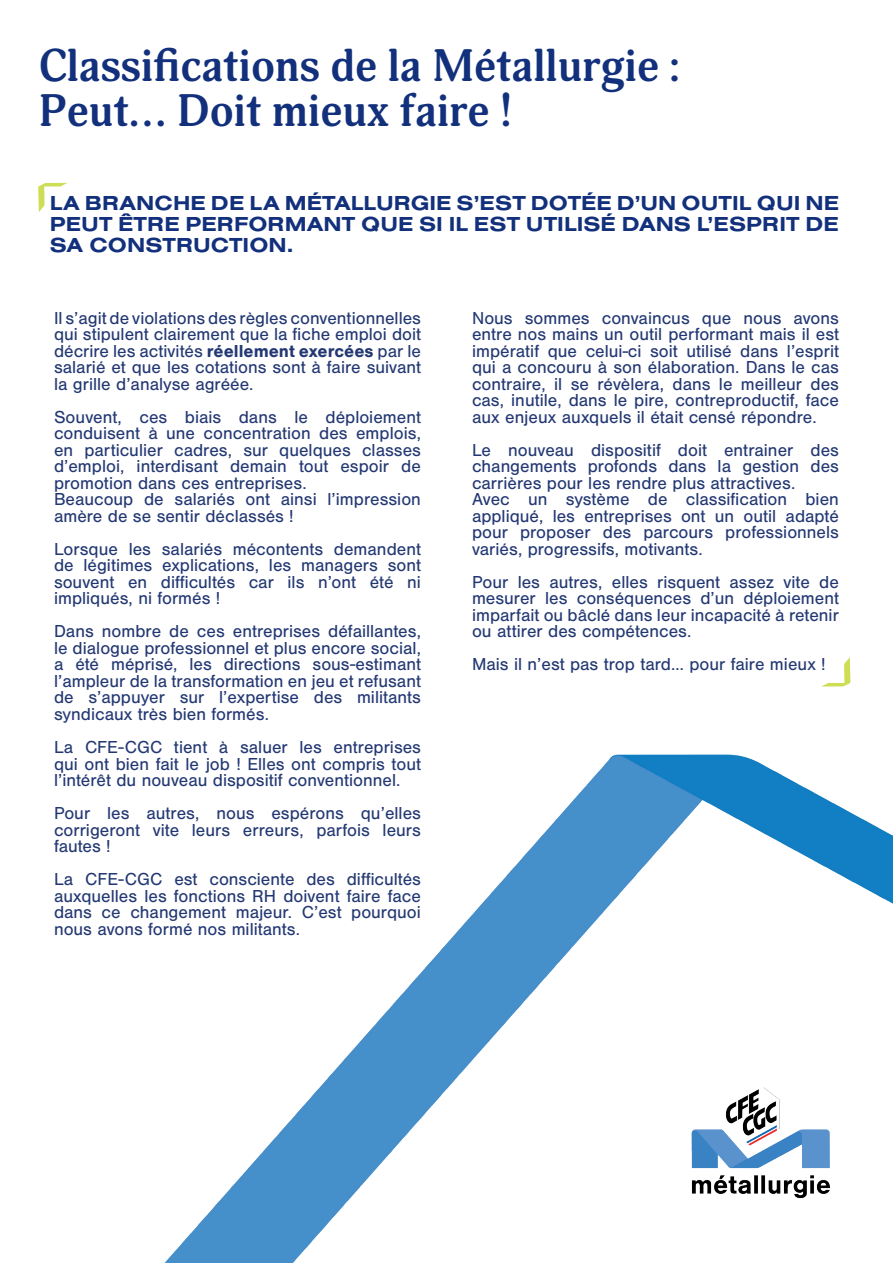
<style>
.page{position:relative;width:893px;height:1263px;background:#fff}
.page>*{position:absolute;margin:0;border:0;box-sizing:border-box;transform-origin:0 0}
.t1{font:700 45px/45px "Adonis";color:#12307b}
.t2{font:700 21px/21px "Nimbus San Ext";color:#12307b;text-align:justify}
.t3{font:18px/16.5px "Nimbus San";color:#233873;text-align:justify}
.s1{font-weight:700}
</style>
<div class="page">
<img style="left:164px;top:667px;width:729px;height:596px">
<div style="left:54px;top:312px;width:367px;height:634px;background:#fff"></div>
<div style="left:472px;top:312px;width:367px;height:397px;background:#fff"></div>
<img style="left:684px;top:1081px;width:155px;height:128px">
<svg style="left:822px;top:657px;width:28px;height:29px"></svg>
<svg style="left:38px;top:183px;width:29px;height:29px"></svg>
<h1 class="t1" style="left:38px;top:45px;width:643px">Classifications de la Métallurgie :<br>Peut... Doit mieux faire !</h1>
<p class="t2" style="left:50px;top:191px;width:791px">LA BRANCHE DE LA MÉTALLURGIE S’EST DOTÉE D’UN OUTIL QUI NE PEUT ÊTRE PERFORMANT QUE SI IL EST UTILISÉ DANS L’ESPRIT DE SA CONSTRUCTION.</p>
<p class="t3" style="left:54px;top:310px;width:369px">Il s’agit de violations des règles conventionnelles qui stipulent clairement que la fiche emploi doit décrire les activités <span class="s1">réellement exercées</span> par le salarié et que les cotations sont à faire suivant la grille d’analyse agréée.</p>
<p class="t3" style="left:54px;top:409px;width:368px;text-align:left">Souvent, ces biais dans le déploiement conduisent à une concentration des emplois, en particulier cadres, sur quelques classes d’emploi, interdisant demain tout espoir de promotion dans ces entreprises.<br>Beaucoup de salariés ont ainsi l’impression amère de se sentir déclassés !</p>
<p class="t3" style="left:54px;top:541px;width:368px">Lorsque les salariés mécontents demandent de légitimes explications, les managers sont souvent en difficultés car ils n’ont été ni impliqués, ni formés !</p>
<p class="t3" style="left:54px;top:623px;width:368px">Dans nombre de ces entreprises défaillantes, le dialogue professionnel et plus encore social, a été méprisé, les directions sous-estimant l’ampleur de la transformation en jeu et refusant de s’appuyer sur l’expertise des militants syndicaux très bien formés.</p>
<p class="t3" style="left:54px;top:739px;width:368px">La CFE-CGC tient à saluer les entreprises qui ont bien fait le job ! Elles ont compris tout l’intérêt du nouveau dispositif conventionnel.</p>
<p class="t3" style="left:54px;top:805px;width:368px">Pour les autres, nous espérons qu’elles corrigeront vite leurs erreurs, parfois leurs fautes !</p>
<p class="t3" style="left:54px;top:871px;width:368px">La CFE-CGC est consciente des difficultés auxquelles les fonctions RH doivent faire face dans ce changement majeur. C’est pourquoi nous avons formé nos militants.</p>
<p class="t3" style="left:472px;top:310px;width:368px">Nous sommes convaincus que nous avons entre nos mains un outil performant mais il est impératif que celui-ci soit utilisé dans l’esprit qui a concouru à son élaboration. Dans le cas contraire, il se révèlera, dans le meilleur des cas, inutile, dans le pire, contreproductif, face aux enjeux auxquels il était censé répondre.</p>
<p class="t3" style="left:472px;top:442px;width:368px;text-align:left">Le nouveau dispositif doit entrainer des changements profonds dans la gestion des carrières pour les rendre plus attractives.<br>Avec un système de classification bien appliqué, les entreprises ont un outil adapté pour proposer des parcours professionnels variés, progressifs, motivants.</p>
<p class="t3" style="left:472px;top:574px;width:368px">Pour les autres, elles risquent assez vite de mesurer les conséquences d’un déploiement imparfait ou bâclé dans leur incapacité à retenir ou attirer des compétences.</p>
<p class="t3" style="left:472px;top:656px;width:355px">Mais il n’est pas trop tard… pour faire mieux !</p>
</div>
